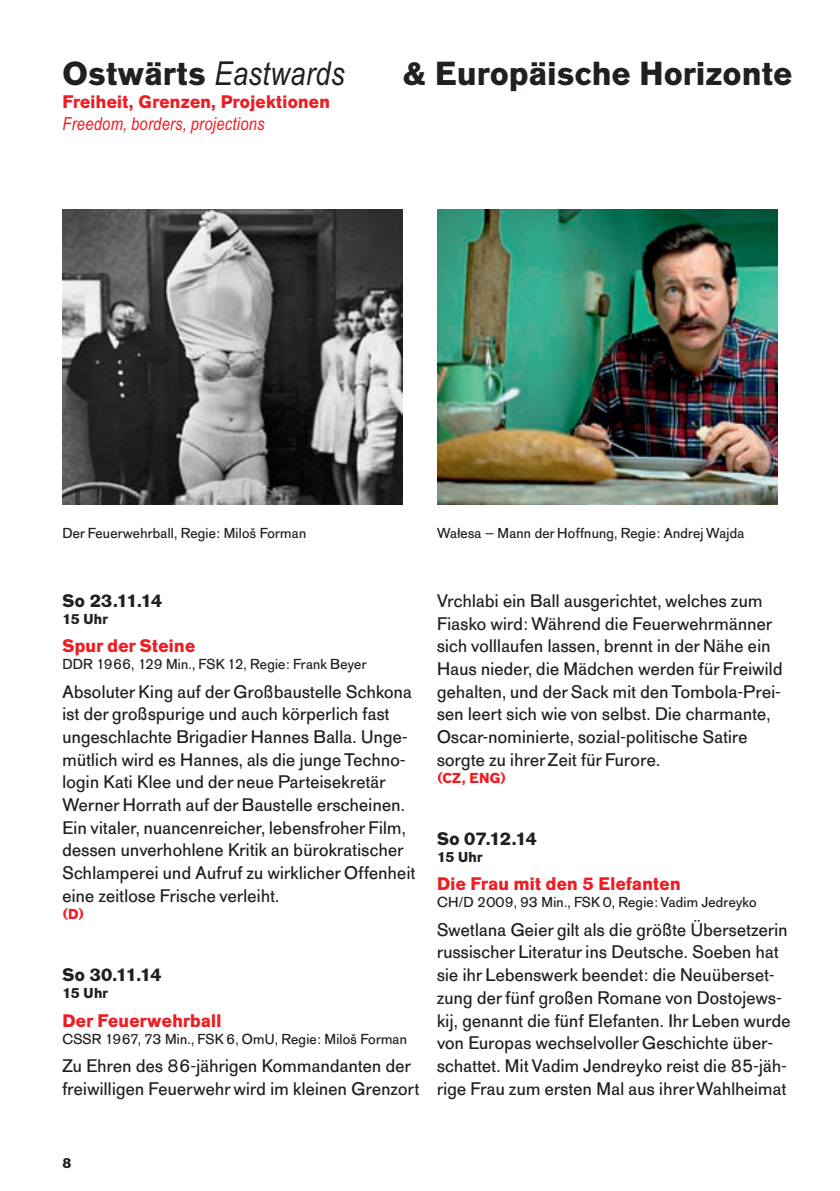
<style>
.page{position:relative;width:840px;height:1191px;background:#fff}
.page>*{position:absolute;margin:0;border:0;box-sizing:border-box;transform-origin:0 0}
.t1{font:700 33px "AG Old Face BQ";letter-spacing:.02em;color:#231f20}
.t2{font:italic 33px "Arial Narrow";letter-spacing:.015em;color:#231f20}
.t3{font:18px/22.6px "AG Old Face BQ";letter-spacing:.02em;color:#231f20}
.t4{font:700 18px "AG Old Face BQ";letter-spacing:.02em;color:#ee1d23}
.t5{font:700 18px "AG Old Face BQ";letter-spacing:-.01em;color:#231f20}
.t6{font:italic 18px "Arial Narrow";letter-spacing:.015em;color:#ee1d23}
.t7{font:14.4px "AG Old Face BQ";letter-spacing:.02em;color:#231f20}
.t8{font:700 14.4px "AG Old Face BQ";letter-spacing:.02em;color:#231f20}
.t9{font:700 14.4px "AG Old Face BQ";color:#ee1d23}
.s1{font-family:"AG Old Face BQ";font-weight:700;font-style:normal}
</style>
<div class="page">
<img style="left:62px;top:210px;width:341px;height:295px">
<img style="left:437px;top:210px;width:340px;height:295px">
<h1 class="t2" style="left:62px;top:61px;width:283px"><span class="s1">Ostwärts</span> Eastwards</h1>
<p class="t4" style="left:62px;top:92px;width:269px">Freiheit, Grenzen, Projektionen</p>
<p class="t6" style="left:62px;top:117px;width:204px">Freedom, borders, projections</p>
<h1 class="t1" style="left:403px;top:57px;width:390px">&amp; Europäische Horizonte</h1>
<p class="t7" style="left:62px;top:525px;width:245px">Der Feuerwehrball, Regie: Miloš Forman</p>
<p class="t7" style="left:437px;top:525px;width:308px">Wałesa – Mann der Hoffnung, Regie: Andrej Wajda</p>
<p class="t5" style="left:62px;top:591px;width:101px">So 23.11.14</p>
<p class="t8" style="left:62px;top:611px;width:47px">15 Uhr</p>
<p class="t4" style="left:62px;top:636px;width:134px">Spur der Steine</p>
<p class="t7" style="left:62px;top:656px;width:305px">DDR 1966, 129 Min., FSK 12, Regie: Frank Beyer</p>
<p class="t3" style="left:62px;top:680px;width:354px">Absoluter King auf der Großbaustelle Schkona ist der großspurige und auch körperlich fast ungeschlachte Brigadier Hannes Balla. Unge - mütlich wird es Hannes, als die junge Techno - login Kati Klee und der neue Parteisekretär Werner Horrath auf der Baustelle erscheinen.<br>Ein vitaler, nuancenreicher, lebensfroher Film, dessen unverhohlene Kritik an bürokratischer Schlamperei und Aufruf zu wirklicher Offenheit eine zeitlose Frische verleiht.</p>
<p class="t9" style="left:62px;top:906px;width:23px">(D)</p>
<p class="t5" style="left:62px;top:965px;width:101px">So 30.11.14</p>
<p class="t8" style="left:62px;top:985px;width:47px">15 Uhr</p>
<p class="t4" style="left:62px;top:1011px;width:160px">Der Feuerwehrball</p>
<p class="t7" style="left:62px;top:1030px;width:346px">CSSR 1967, 73 Min., FSK 6, OmU, Regie: Miloš Forman</p>
<p class="t3" style="left:62px;top:1054px;width:358px">Zu Ehren des 86-jährigen Kom man dan ten der freiwilligen Feuerwehr wird im kleinen Grenzort</p>
<p class="t3" style="left:437px;top:589px;width:347px">Vrchlabi ein Ball ausgerichtet, welches zum Fiasko wird: Während die Feuer wehrmänner sich volllaufen lassen, brennt in der Nähe ein Haus nieder, die Mädchen werden für Freiwild gehalten, und der Sack mit den Tombola-Prei - sen leert sich wie von selbst. Die charmante, Oscar-nominierte, sozial-politische Satire sorgte zu ihrer Zeit für Furore.</p>
<p class="t9" style="left:437px;top:770px;width:70px">(CZ, ENG)</p>
<p class="t5" style="left:437px;top:829px;width:101px">So 07.12.14</p>
<p class="t8" style="left:437px;top:849px;width:47px">15 Uhr</p>
<p class="t4" style="left:437px;top:875px;width:245px">Die Frau mit den 5 Elefanten</p>
<p class="t7" style="left:437px;top:894px;width:321px">CH/D 2009, 93 Min., FSK 0, Regie: Vadim Jedreyko</p>
<p class="t3" style="left:437px;top:918px;width:355px">Swetlana Geier gilt als die größte Übersetzerin russischer Literatur ins Deutsche. Soeben hat sie ihr Lebens werk beendet: die Neu über set - zung der fünf großen Romane von Dostojews - kij, genannt die fünf Elefanten. Ihr Leben wurde von Europas wechselvoller Geschichte über - schattet. Mit Vadim Jendreyko reist die 85-jäh - rige Frau zum ersten Mal aus ihrer Wahl heimat</p>
<p class="t8" style="left:62px;top:1155px;width:10px">8</p>
</div>
